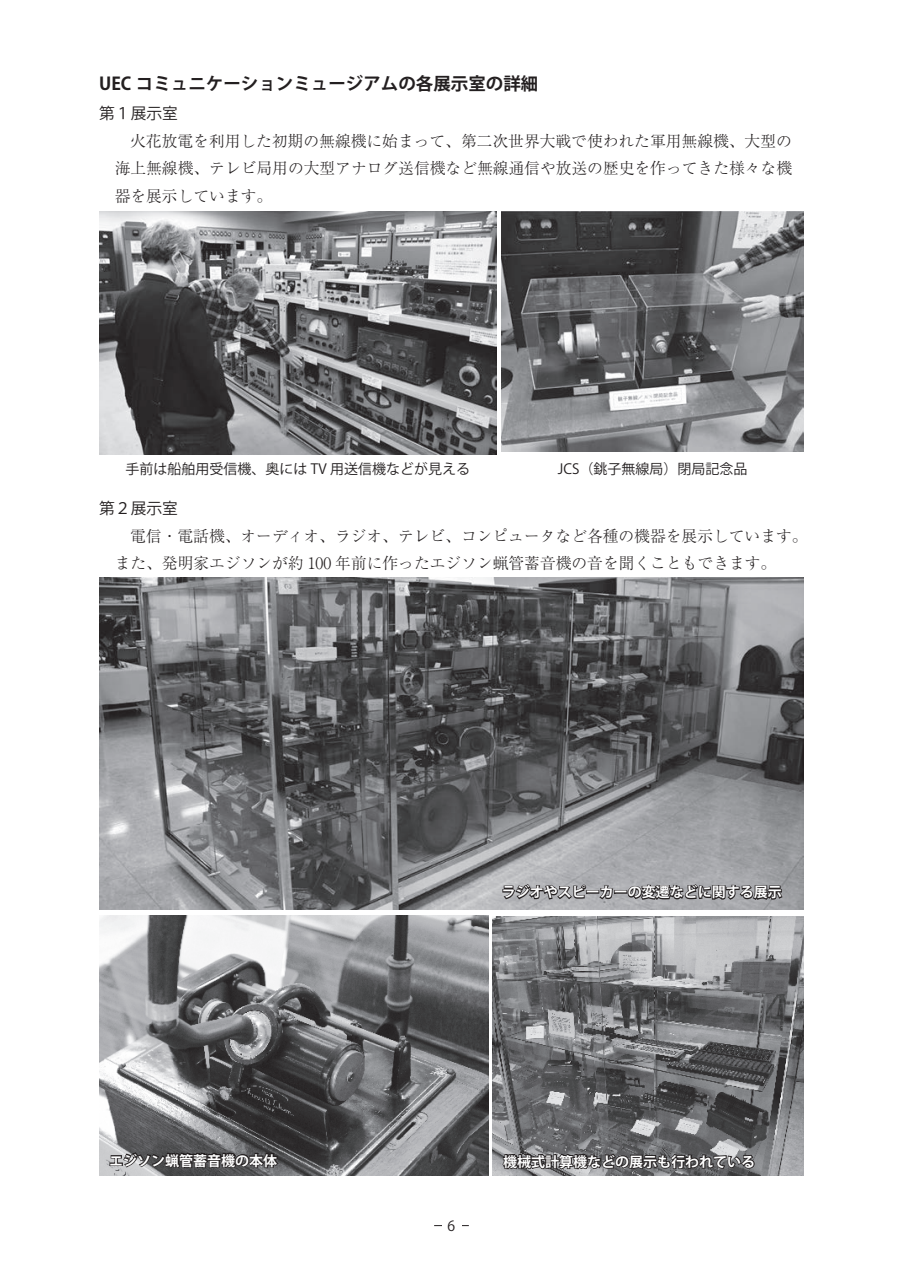
<style>
.page{position:relative;width:903px;height:1275px;background:#fff}
.page>*{position:absolute;margin:0;border:0;box-sizing:border-box;transform-origin:0 0}
.t1{font:700 17.5px "Koz Go Pro";color:#231f20}
.t2{font:300 15.75px/27.7px "Ryumin Pr 6 N";color:#231f20;text-align:justify}
.t3{font:15.75px "Koz Go Pro";color:#231f20}
.t4{font:700 14px "Koz Go Pro";color:#fff}
.t5{font:14px "Koz Go Pro";color:#231f20}
</style>
<div class="page">
<hr style="left:434px;top:1225px;width:35px;height:1px;background:#231f20">
<div style="left:442px;top:1216px;width:19px;height:19px;background:#fff"></div>
<img style="left:492px;top:917px;width:312px;height:258px">
<img style="left:99px;top:916px;width:389px;height:259px">
<img style="left:99px;top:578px;width:705px;height:331px">
<img style="left:99px;top:212px;width:397px;height:242px">
<svg style="left:501px;top:812px;width:283px;height:92px;background:#96979a"></svg>
<svg style="left:109px;top:1150px;width:171px;height:25px;background:#545354"></svg>
<svg style="left:501px;top:1120px;width:254px;height:56px;background:#666668"></svg>
<img style="left:502px;top:212px;width:301px;height:240px">
<p class="t1" style="left:99px;top:72px;width:441px">UEC コミュニケーションミュージアムの各展示室の詳細</p>
<p class="t3" style="left:99px;top:103px;width:80px">第１展示室</p>
<p class="t2" style="left:115px;top:126px;width:679px;text-indent:15px">火花放電を利用した初期の無線機に始まって、第二次世界大戦で使われた軍用無線機、大型の海上無線機、テレビ局用の大型アナログ送信機など無線通信や放送の歴史を作ってきた様々な機器を展示しています。</p>
<p class="t5" style="left:125px;top:459px;width:346px">手前は船舶用受信機、奥には TV 用送信機などが見える</p>
<p class="t5" style="left:558px;top:459px;width:191px">JCS（銚子無線局）閉局記念品</p>
<p class="t3" style="left:99px;top:498px;width:80px">第２展示室</p>
<p class="t2" style="left:115px;top:521px;width:694px;text-indent:15px">電信・電話機、オーディオ、ラジオ、テレビ、コンピュータなど各種の機器を展示しています。また、発明家エジソンが約 100 年前に作ったエジソン蝋管蓄音機の音を聞くこともできます。</p>
<p class="t4" style="left:502px;top:883px;width:281px">ラジオやスピーカーの変遷などに関する展示</p>
<p class="t4" style="left:109px;top:1151px;width:169px">エジソン蝋管蓄音機の本体</p>
<p class="t4" style="left:503px;top:1153px;width:253px">機械式計算機などの展示も行われている</p>
<p class="t5" style="left:448px;top:1216px;width:9px">6</p>
</div>
